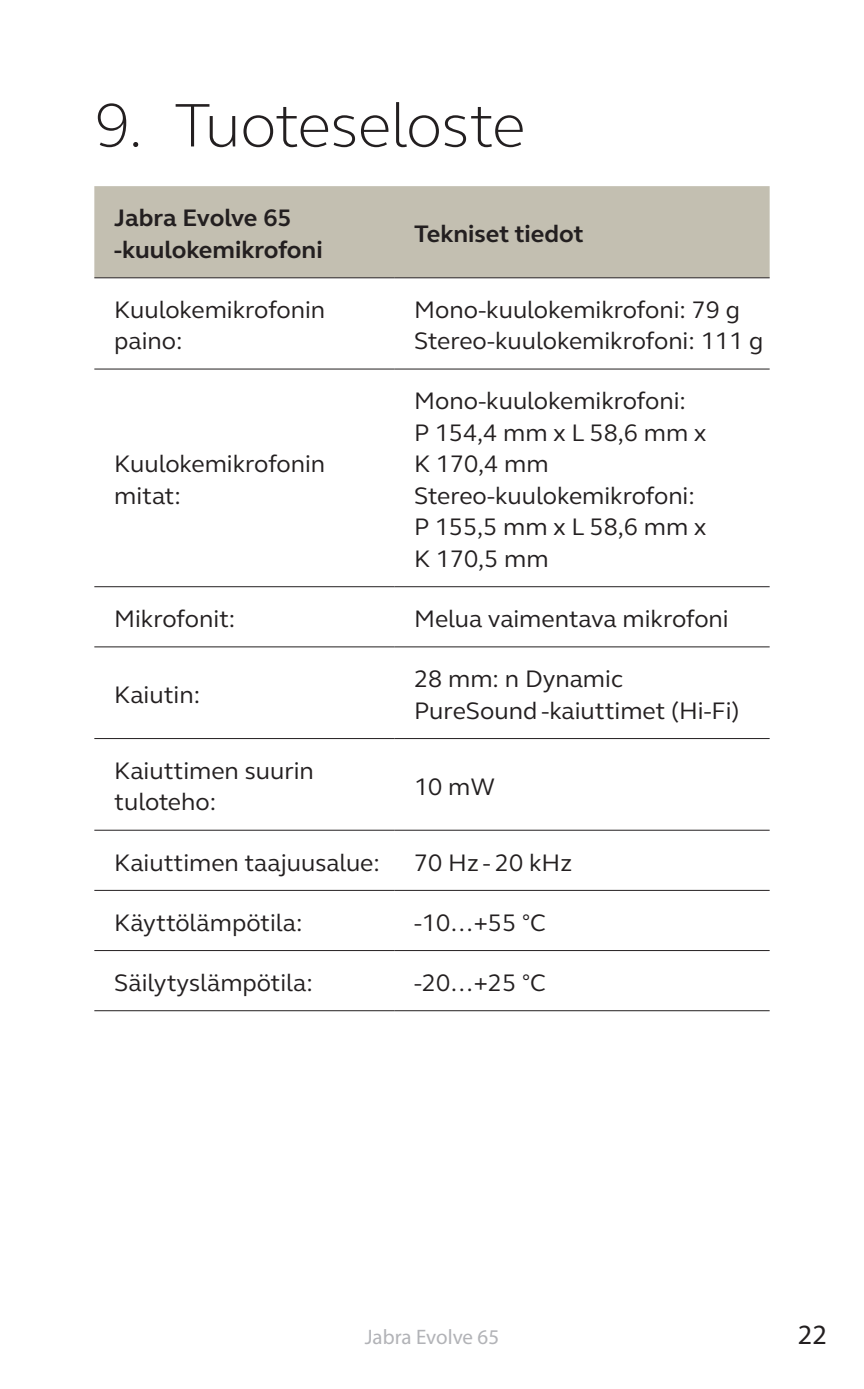
<style>
.page{position:relative;width:864px;height:1389px;background:#fff}
.page>*{position:absolute;margin:0;border:0;box-sizing:border-box;transform-origin:0 0}
.t1{font:300 63px "GN Elliot";letter-spacing:-.01em;color:#231f20}
.t2{font:28px "Myriad Pro";color:#231f20}
.Table_text{font:24.5px/31.5px "GN Elliot";color:#231f20}
.Table_heading{font:700 24.5px/31.5px "GN Elliot";color:#231f20}
.t3{font:21px "Myriad Pro";color:#b2b3b7}
</style>
<div class="page">
<div style="left:94px;top:186px;width:675px;height:91px;background:#c3bfb1"></div>
<svg style="left:94px;top:278px;width:675px;height:674px"></svg>
<hr style="left:94px;top:890px;width:300px;height:1px;background:#231f20">
<hr style="left:394px;top:890px;width:375px;height:1px;background:#231f20">
<hr style="left:94px;top:738px;width:300px;height:1px;background:#231f20">
<hr style="left:394px;top:738px;width:375px;height:1px;background:#231f20">
<hr style="left:94px;top:830px;width:300px;height:1px;background:#231f20">
<hr style="left:394px;top:830px;width:375px;height:1px;background:#231f20">
<hr style="left:94px;top:646px;width:300px;height:1px;background:#231f20">
<hr style="left:394px;top:646px;width:375px;height:1px;background:#231f20">
<hr style="left:94px;top:586px;width:300px;height:1px;background:#231f20">
<hr style="left:394px;top:586px;width:375px;height:1px;background:#231f20">
<hr style="left:94px;top:368px;width:300px;height:2px;background:#231f20">
<hr style="left:394px;top:368px;width:375px;height:2px;background:#231f20">
<hr style="left:94px;top:277px;width:300px;height:1px;background:#231f20">
<hr style="left:394px;top:277px;width:375px;height:1px;background:#231f20">
<hr style="left:94px;top:1010px;width:300px;height:1px;background:#231f20">
<hr style="left:394px;top:1010px;width:375px;height:1px;background:#231f20">
<hr style="left:94px;top:950px;width:300px;height:1px;background:#231f20">
<hr style="left:394px;top:950px;width:375px;height:1px;background:#231f20">
<p class="t1" style="left:94px;top:83px;width:432px">9. Tuoteseloste</p>
<p class="Table_heading" style="left:114px;top:202px;width:210px">Jabra Evolve 65 ‑kuulokemikrofoni</p>
<p class="Table_heading" style="left:414px;top:218px;width:171px">Tekniset tiedot</p>
<p class="Table_text" style="left:114px;top:293px;width:212px">Kuulokemikrofonin paino:</p>
<p class="Table_text" style="left:414px;top:293px;width:327px">Mono-kuulokemikrofoni: 79 g</p>
<p class="Table_text" style="left:414px;top:325px;width:350px">Stereo-kuulokemikrofoni: 111 g</p>
<p class="Table_text" style="left:114px;top:448px;width:212px">Kuulokemikrofonin mitat:</p>
<p class="Table_text" style="left:414px;top:385px;width:294px">Mono-kuulokemikrofoni:<br>P 154,4 mm x L 58,6 mm x<br>K 170,4 mm</p>
<p class="Table_text" style="left:414px;top:479px;width:294px">Stereo-kuulokemikrofoni:<br>P 155,5 mm x L 58,6 mm x<br>K 170,5 mm</p>
<p class="Table_text" style="left:114px;top:602px;width:123px">Mikrofonit:</p>
<p class="Table_text" style="left:414px;top:602px;width:316px">Melua vaimentava mikrofoni</p>
<p class="Table_text" style="left:114px;top:678px;width:87px">Kaiutin:</p>
<p class="Table_text" style="left:114px;top:754px;width:201px">Kaiuttimen suurin tuloteho:</p>
<p class="Table_text" style="left:414px;top:663px;width:327px">28 mm: n Dynamic<br>PureSound ‑kaiuttimet (Hi-Fi)</p>
<p class="Table_text" style="left:414px;top:770px;width:82px">10 mW</p>
<p class="Table_text" style="left:114px;top:846px;width:267px">Kaiuttimen taajuusalue:</p>
<p class="Table_text" style="left:414px;top:846px;width:159px">70 Hz - 20 kHz</p>
<p class="Table_text" style="left:114px;top:906px;width:190px">Käyttölämpötila:</p>
<p class="Table_text" style="left:414px;top:906px;width:133px">-10…+55 °C</p>
<p class="Table_text" style="left:114px;top:966px;width:200px">Säilytyslämpötila:</p>
<p class="Table_text" style="left:414px;top:966px;width:133px">-20…+25 °C</p>
<p class="t3" style="left:365px;top:1324px;width:136px">Jabra Evolve 65</p>
<p class="t2" style="left:797px;top:1317px;width:30px">22</p>
</div>
